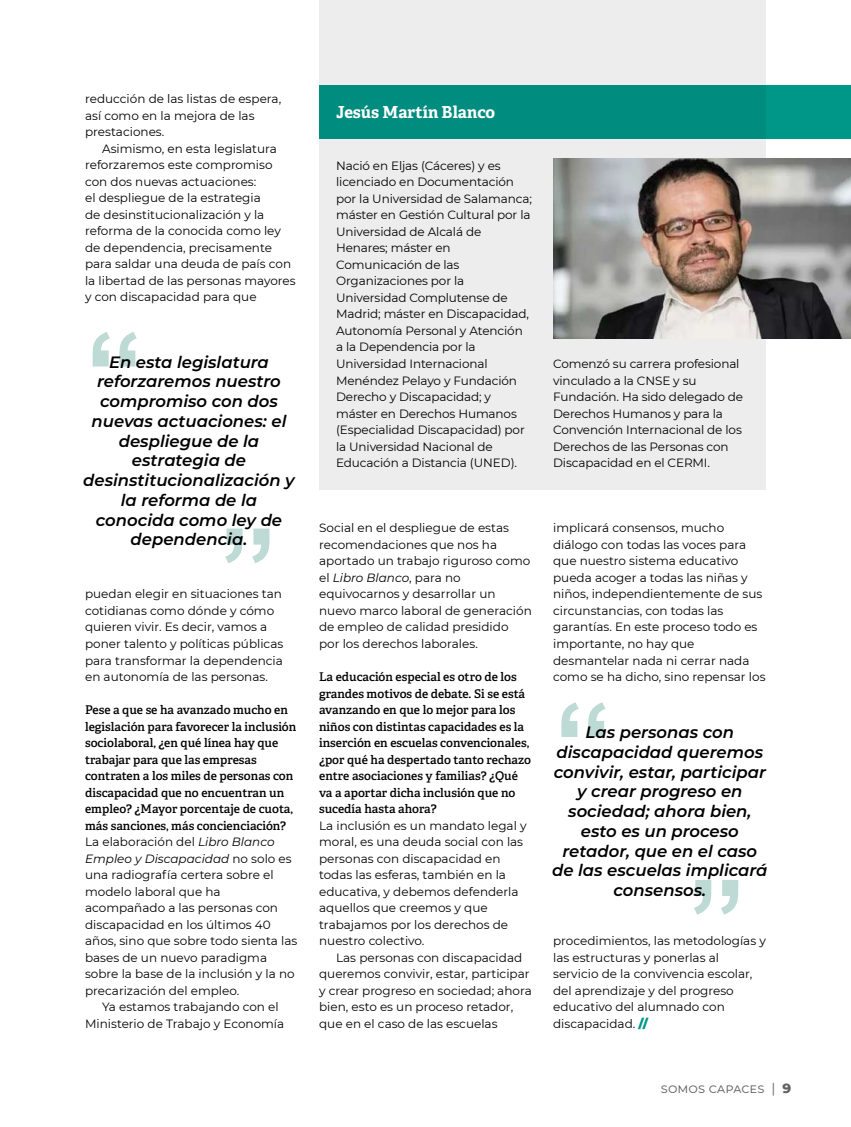
<style>
.page{position:relative;width:851px;height:1127px;background:#fff}
.page>*{position:absolute;margin:0;border:0;box-sizing:border-box;transform-origin:0 0}
.t1{font:700 116.7px "Arial";color:#bedad5}
.t2{font:italic 600 16.5px/19.8px "Montserrat";color:#000;text-align:center}
.t3{font:700 16.5px "Adelle";color:#fff}
.t4{font:13.5px "Montserrat";letter-spacing:.005em;color:#646363}
.t5{font:12px/16.5px "Montserrat";color:#000}
.t6{font:600 12px/16.5px "Adelle";color:#000}
.t7{font:italic 12px "Montserrat";color:#000}
.s1{font-style:italic}
.s2{font-style:normal}
.s3{font-weight:900;color:#009789}
.s4{font-weight:800}
</style>
<div class="page">
<div style="left:319px;top:0;width:446px;height:490px;background:#ededed"></div>
<div style="left:319px;top:85px;width:531px;height:54px;background:#008c7f"></div>
<img style="left:553px;top:158px;width:297px;height:180px">
<p class="t5" style="left:85px;top:90px;width:198px">reducción de las listas de espera, así como en la mejora de las prestaciones.</p>
<p class="t5" style="left:85px;top:140px;width:212px;text-indent:17px">Asimismo, en esta legislatura reforzaremos este compromiso con dos nuevas actuaciones:<br>el despliegue de la estrategia<br>de desinstitucionalización y la reforma de la conocida como ley de dependencia, precisamente para saldar una deuda de país con la libertad de las personas mayores y con discapacidad para que</p>
<h1 class="t1" style="left:85px;top:298px;width:60px">“</h1>
<h2 class="t2" style="left:83px;top:351px;width:213px">En esta legislatura reforzaremos nuestro compromiso con dos nuevas actuaciones: el despliegue de la estrategia de desinstitucionalización y la reforma de la conocida como ley de dependencia.</h2>
<h1 class="t1" style="left:219px;top:494px;width:60px">”</h1>
<p class="t5" style="left:85px;top:585px;width:200px">puedan elegir en situaciones tan cotidianas como dónde y cómo quieren vivir. Es decir, vamos a poner talento y políticas públicas para transformar la dependencia en autonomía de las personas.</p>
<p class="t6" style="left:85px;top:701px;width:213px">Pese a que se ha avanzado mucho en legislación para favorecer la inclusión sociolaboral, ¿en qué línea hay que trabajar para que las empresas contraten a los miles de personas con discapacidad que no encuentran un empleo? ¿Mayor porcentaje de cuota, más sanciones, más concienciación?</p>
<p class="t5" style="left:85px;top:833px;width:191px">La elaboración del <span class="s1">Libro Blanco</span></p>
<p class="t7" style="left:85px;top:850px;width:208px">Empleo y Discapacidad <span class="s2">no solo es</span></p>
<p class="t5" style="left:85px;top:866px;width:190px">una radiografía certera sobre el</p>
<p class="t5" style="left:85px;top:882px;width:137px">modelo laboral que ha</p>
<p class="t5" style="left:85px;top:899px;width:194px">acompañado a las personas con</p>
<p class="t5" style="left:85px;top:915px;width:187px">discapacidad en los últimos 40</p>
<p class="t5" style="left:85px;top:932px;width:214px">años, sino que sobre todo sienta las</p>
<p class="t5" style="left:85px;top:948px;width:183px">bases de un nuevo paradigma</p>
<p class="t5" style="left:85px;top:965px;width:211px">sobre la base de la inclusión y la no</p>
<p class="t5" style="left:85px;top:981px;width:156px">precarización del empleo.</p>
<p class="t5" style="left:102px;top:998px;width:178px">Ya estamos trabajando con el</p>
<p class="t5" style="left:85px;top:1014px;width:201px">Ministerio de Trabajo y Economía</p>
<h2 class="t3" style="left:336px;top:102px;width:160px">Jesús Martín Blanco</h2>
<p class="t5" style="left:336px;top:157px;width:197px">Nació en Eljas (Cáceres) y es licenciado en Documentación por la Universidad de Salamanca; máster en Gestión Cultural por la<br>Universidad de Alcalá de<br>Henares; máster en<br>Comunicación de las<br>Organizaciones por la<br>Universidad Complutense de<br>Madrid; máster en Discapacidad,<br>Autonomía Personal y Atención a la Dependencia por la<br>Universidad Internacional<br>Menéndez Pelayo y Fundación<br>Derecho y Discapacidad; y máster en Derechos Humanos (Especialidad Discapacidad) por la Universidad Nacional de<br>Educación a Distancia (UNED).</p>
<p class="t5" style="left:553px;top:355px;width:191px">Comenzó su carrera profesional vinculado a la CNSE y su<br>Fundación. Ha sido delegado de<br>Derechos Humanos y para la<br>Convención Internacional de los<br>Derechos de las Personas con<br>Discapacidad en el CERMI.</p>
<p class="t5" style="left:319px;top:519px;width:214px">Social en el despliegue de estas recomendaciones que nos ha aportado un trabajo riguroso como el <span class="s1">Libro Blanco</span>, para no equivocarnos y desarrollar un nuevo marco laboral de generación de empleo de calidad presidido por los derechos laborales.</p>
<p class="t6" style="left:319px;top:668px;width:213px">La educación especial es otro de los grandes motivos de debate. Si se está avanzando en que lo mejor para los niños con distintas capacidades es la inserción en escuelas convencionales, ¿por qué ha despertado tanto rechazo entre asociaciones y familias? ¿Qué va a aportar dicha inclusión que no sucedía hasta ahora?</p>
<p class="t5" style="left:319px;top:816px;width:209px">La inclusión es un mandato legal y moral, es una deuda social con las personas con discapacidad en todas las esferas, también en la educativa, y debemos defenderla aquellos que creemos y que trabajamos por los derechos de nuestro colectivo.</p>
<p class="t5" style="left:319px;top:948px;width:214px;text-indent:17px">Las personas con discapacidad queremos convivir, estar, participar y crear progreso en sociedad; ahora bien, esto es un proceso retador, que en el caso de las escuelas</p>
<p class="t5" style="left:553px;top:519px;width:214px">implicará consensos, mucho diálogo con todas las voces para que nuestro sistema educativo pueda acoger a todas las niñas y niños, independientemente de sus circunstancias, con todas las garantías. En este proceso todo es importante, no hay que desmantelar nada ni cerrar nada como se ha dicho, sino repensar los</p>
<h1 class="t1" style="left:553px;top:669px;width:60px">“</h1>
<h2 class="t2" style="left:552px;top:722px;width:217px">Las personas con discapacidad queremos convivir, estar, participar y crear progreso en sociedad; ahora bien, esto es un proceso retador, que en el caso de las escuelas implicará consensos.</h2>
<h1 class="t1" style="left:688px;top:845px;width:60px">”</h1>
<p class="t5" style="left:553px;top:932px;width:214px">procedimientos, las metodologías y las estructuras y ponerlas al servicio de la convivencia escolar, del aprendizaje y del progreso educativo del alumnado con discapacidad. <span class="s3">∕∕</span></p>
<p class="t4" style="left:660px;top:1079px;width:132px">somos capaces | <span class="s4">9</span></p>
</div>
